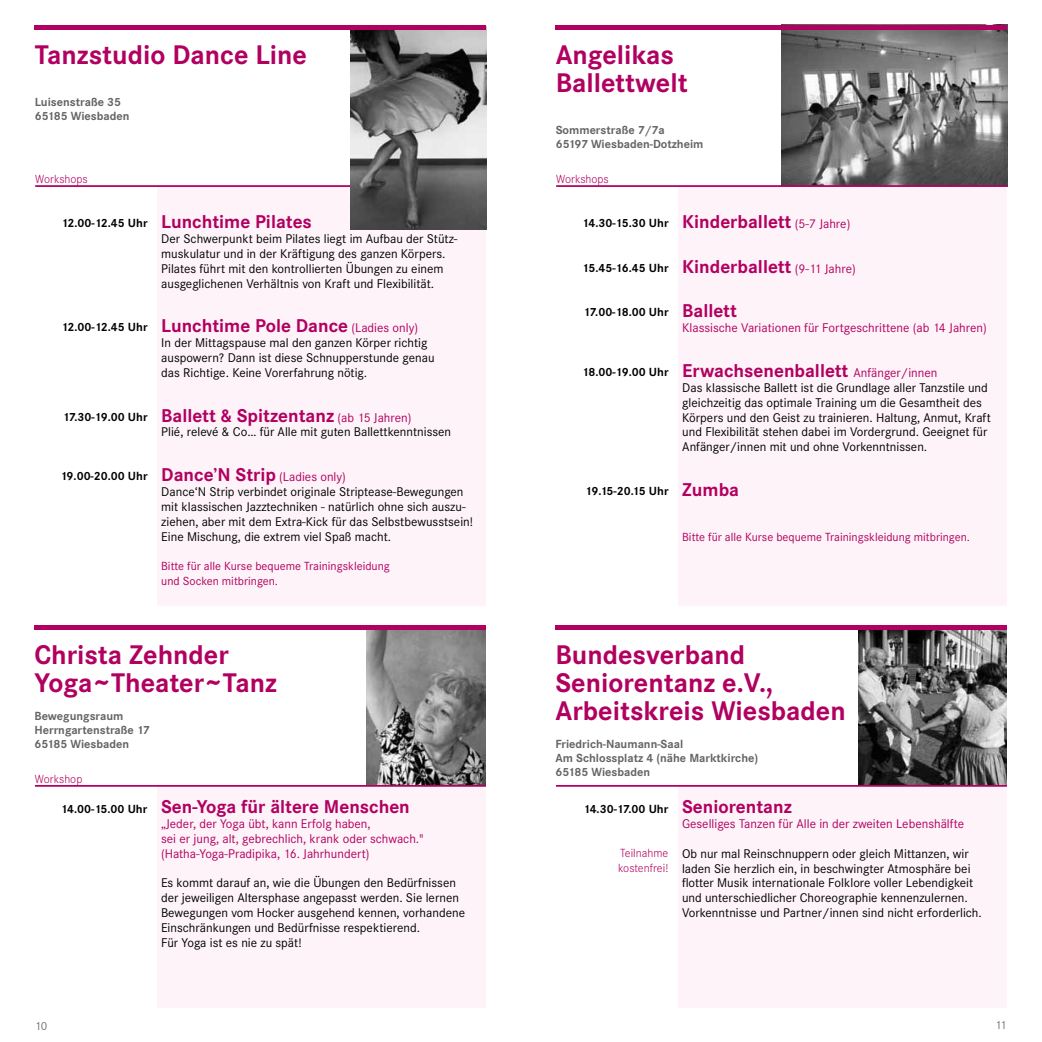
<style>
.page{position:relative;width:1042px;height:1042px;background:#fff}
.page>*{position:absolute;margin:0;border:0;box-sizing:border-box;transform-origin:0 0}
.t1{font:700 28px/28px "Corporate S";color:#b10060}
.t2{font:700 19.25px "Corporate S";color:#b10060}
.t3{font:13.12px/14.9px "Corporate S";color:#000}
.t4{font:13.12px/14.9px "Corporate S";color:#b10060}
.t5{font:700 12.25px/14px "Corporate S";color:#646567}
.t6{font:700 12.25px "Corporate S";color:#000}
.t7{font:12.25px/14.9px "Corporate S";color:#b10060}
.t8{font:300 12.25px/14.9px "Corporate S";color:#b10060}
.t9{font:700 12.25px "Corporate S";letter-spacing:-.03em;color:#000}
.t10{font:12.25px "Corporate S";color:#707172}
.s1{font-weight:400;font-size:13.12px}
.s2{font-size:12.25px;color:#000}
</style>
<div class="page">
<img style="left:781px;top:30px;width:226px;height:155px">
<img style="left:858px;top:629px;width:149px;height:156px">
<img style="left:367px;top:629px;width:119px;height:156px">
<div style="left:157px;top:786px;width:329px;height:221px;background:#fdf3f8"></div>
<hr style="left:35px;top:785px;width:451px;height:2px;background:#b10060">
<div style="left:35px;top:624px;width:451px;height:5px;background:#b10060"></div>
<div style="left:158px;top:186px;width:328px;height:419px;background:#fdf3f8"></div>
<hr style="left:35px;top:185px;width:451px;height:2px;background:#b10060">
<img style="left:351px;top:30px;width:135px;height:200px">
<div style="left:35px;top:25px;width:451px;height:5px;background:#b10060"></div>
<div style="left:678px;top:186px;width:329px;height:419px;background:#fdf3f8"></div>
<hr style="left:556px;top:185px;width:451px;height:2px;background:#b10060">
<div style="left:556px;top:25px;width:451px;height:5px;background:#b10060"></div>
<div style="left:678px;top:786px;width:329px;height:221px;background:#fdf3f8"></div>
<hr style="left:556px;top:785px;width:451px;height:2px;background:#b10060">
<div style="left:556px;top:624px;width:451px;height:5px;background:#b10060"></div>
<h1 class="t1" style="left:35px;top:41px;width:274px">Tanzstudio Dance Line</h1>
<p class="t5" style="left:35px;top:95px;width:96px">Luisenstraße 35<br>65185 Wiesbaden</p>
<p class="t8" style="left:35px;top:171px;width:54px">Workshops</p>
<p class="t6" style="left:61px;top:216px;width:88px">12.00-12.45 Uhr</p>
<p class="t6" style="left:61px;top:320px;width:88px">12.00-12.45 Uhr</p>
<p class="t6" style="left:63px;top:409px;width:86px">17.30-19.00 Uhr</p>
<p class="t6" style="left:60px;top:469px;width:89px">19.00-20.00 Uhr</p>
<h2 class="t2" style="left:161px;top:211px;width:152px">Lunchtime Pilates</h2>
<p class="t3" style="left:161px;top:231px;width:298px">Der Schwerpunkt beim Pilates liegt im Aufbau der Stütz&shy;muskulatur und in der Kräftigung des ganzen Körpers.<br>Pilates führt mit den kontrollierten Übungen zu einem ausgeglichenen Verhältnis von Kraft und Flexibilität.</p>
<h2 class="t2" style="left:161px;top:315px;width:258px">Lunchtime Pole Dance <span class="s1">(Ladies only)</span></h2>
<p class="t3" style="left:161px;top:335px;width:275px">In der Mittagspause mal den ganzen Körper richtig auspowern? Dann ist diese Schnupperstunde genau das Richtige. Keine Vorerfahrung nötig.</p>
<h2 class="t2" style="left:161px;top:404px;width:252px">Ballett &amp; Spitzentanz <span class="s1">(ab 15 Jahren)</span></h2>
<p class="t3" style="left:161px;top:425px;width:291px">Plié, relevé &amp; Co… für Alle mit guten Ballettkenntnissen</p>
<h2 class="t2" style="left:161px;top:464px;width:186px">Dance’N Strip <span class="s1">(Ladies only)</span></h2>
<p class="t3" style="left:161px;top:484px;width:313px">Dance‘N Strip verbindet originale Striptease-Bewegungen mit klassischen Jazztechniken - natürlich ohne sich auszu&shy;ziehen, aber mit dem Extra-Kick für das Selbstbewusstsein!<br>Eine Mischung, die extrem viel Spaß macht.</p>
<p class="t7" style="left:161px;top:559px;width:230px">Bitte für alle Kurse bequeme Trainingskleidung und Socken mitbringen.</p>
<h1 class="t1" style="left:34px;top:641px;width:244px">Christa Zehnder<br>Yoga~Theater~Tanz</h1>
<p class="t5" style="left:34px;top:709px;width:117px">Bewegungsraum<br>Herrngartenstraße 17<br>65185 Wiesbaden</p>
<p class="t8" style="left:35px;top:771px;width:49px">Workshop</p>
<h2 class="t2" style="left:61px;top:795px;width:350px"><span class="s2">14.00-15.00 Uhr</span> Sen-Yoga für ältere Menschen</h2>
<p class="t4" style="left:161px;top:816px;width:264px">„Jeder, der Yoga übt, kann Erfolg haben,<br>sei er jung, alt, gebrechlich, krank oder schwach." (Hatha-Yoga-Pradipika, 16. Jahrhundert)</p>
<p class="t3" style="left:161px;top:876px;width:305px">Es kommt darauf an, wie die Übungen den Bedürfnissen der jeweiligen Altersphase angepasst werden. Sie lernen Bewegungen vom Hocker ausgehend kennen, vorhandene Einschränkungen und Bedürfnisse respektierend.<br>Für Yoga ist es nie zu spät!</p>
<h1 class="t1" style="left:556px;top:41px;width:133px">Angelikas<br>Ballettwelt</h1>
<p class="t5" style="left:556px;top:123px;width:149px">Sommerstraße 7/7a<br>65197 Wiesbaden-Dotzheim</p>
<p class="t8" style="left:556px;top:171px;width:54px">Workshops</p>
<p class="t6" style="left:582px;top:216px;width:88px">14.30-15.30 Uhr</p>
<p class="t6" style="left:582px;top:261px;width:88px">15.45-16.45 Uhr</p>
<p class="t6" style="left:583px;top:305px;width:87px">17.00-18.00 Uhr</p>
<p class="t6" style="left:582px;top:365px;width:88px">18.00-19.00 Uhr</p>
<p class="t9" style="left:585px;top:484px;width:85px">19.15-20.15 Uhr</p>
<h2 class="t2" style="left:682px;top:211px;width:170px">Kinderballett <span class="s1">(5-7 Jahre)</span></h2>
<h2 class="t2" style="left:682px;top:255px;width:175px">Kinderballett <span class="s1">(9-11 Jahre)</span></h2>
<h2 class="t2" style="left:682px;top:300px;width:56px">Ballett</h2>
<p class="t4" style="left:682px;top:321px;width:306px">Klassische Variationen für Fortgeschrittene (ab 14 Jahren)</p>
<h2 class="t2" style="left:682px;top:359px;width:257px">Erwachsenenballett <span class="s1">Anfänger/innen</span></h2>
<p class="t3" style="left:682px;top:380px;width:310px">Das klassische Ballett ist die Grundlage aller Tanzstile und gleichzeitig das optimale Training um die Gesamtheit des Körpers und den Geist zu trainieren. Haltung, Anmut, Kraft und Flexibilität stehen dabei im Vordergrund. Geeignet für Anfänger/innen mit und ohne Vorkenntnissen.</p>
<h2 class="t2" style="left:682px;top:478px;width:58px">Zumba</h2>
<p class="t7" style="left:682px;top:529px;width:289px">Bitte für alle Kurse bequeme Trainingskleidung mitbringen.</p>
<h1 class="t1" style="left:555px;top:641px;width:292px">Bundesverband<br>Seniorentanz e.V.,<br>Arbeitskreis Wiesbaden</h1>
<p class="t5" style="left:555px;top:737px;width:204px">Friedrich-Naumann-Saal<br>Am Schlossplatz 4 (nähe Marktkirche)<br>65185 Wiesbaden</p>
<p class="t6" style="left:583px;top:801px;width:86px">14.30-17.00 Uhr</p>
<p class="t8" style="left:618px;top:846px;width:52px">Teilnahme kostenfrei!</p>
<h2 class="t2" style="left:682px;top:795px;width:111px">Seniorentanz</h2>
<p class="t4" style="left:682px;top:816px;width:284px">Geselliges Tanzen für Alle in der zweiten Lebenshälfte</p>
<p class="t3" style="left:682px;top:846px;width:301px">Ob nur mal Reinschnuppern oder gleich Mittanzen, wir laden Sie herzlich ein, in beschwingter Atmosphäre bei flotter Musik internationale Folklore voller Lebendigkeit und unterschiedlicher Choreographie kennenzulernen.<br>Vorkenntnisse und Partner/innen sind nicht erforderlich.</p>
<p class="t10" style="left:35px;top:1018px;width:14px">10</p>
<p class="t10" style="left:995px;top:1018px;width:13px">11</p>
</div>
